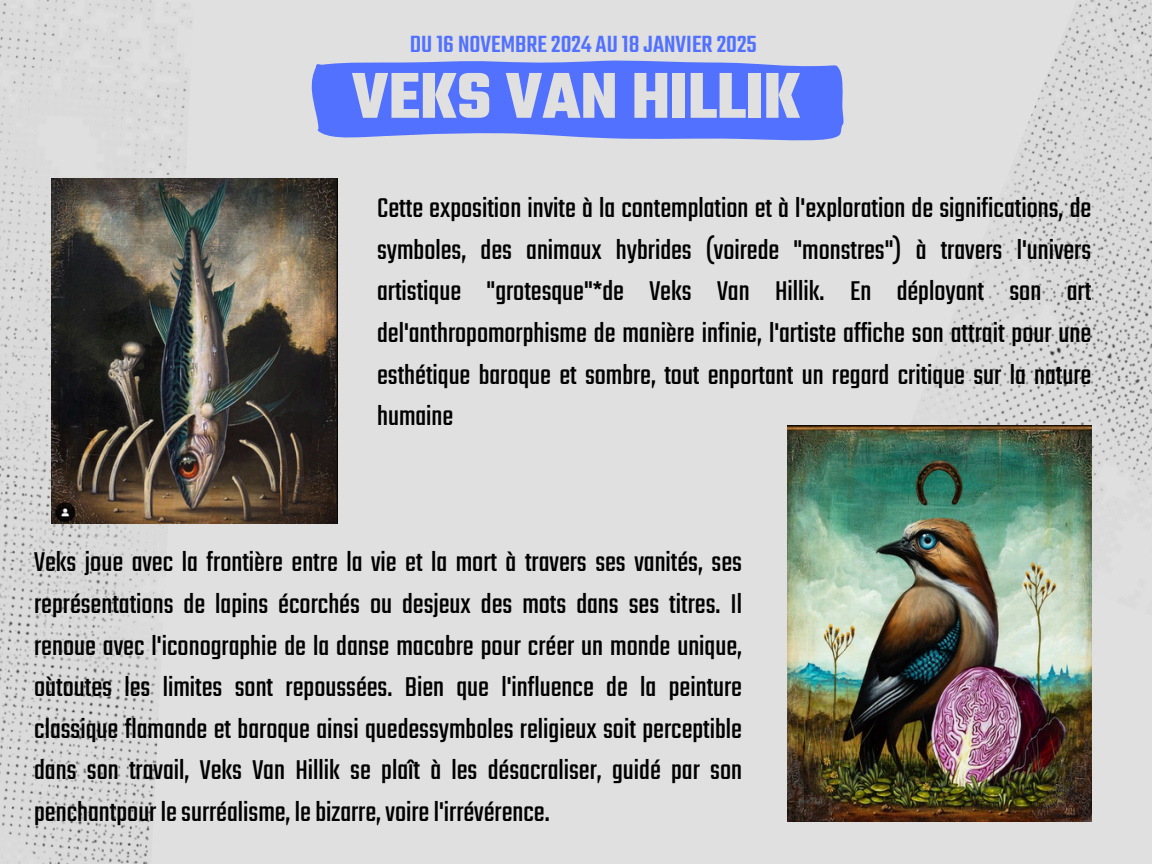
<style>
.page{position:relative;width:1152px;height:864px;background:#e0e0e0}
.page>*{position:absolute;margin:0;border:0;box-sizing:border-box;transform-origin:0 0}
.t1{font:700 69.9px "Teko";color:#e0e0e0}
.t2{font:30px/41.7px "Teko";color:#000;text-align:justify}
.t3{font:500 25.65px "Teko";color:#5271ff}
</style>
<div class="page">
<img style="left:0;top:0;width:192px;height:864px">
<img style="left:877px;top:0;width:275px;height:512px">
<svg style="left:311px;top:60px;width:533px;height:81px;background:#5f7bfc"></svg>
<img style="left:51px;top:178px;width:287px;height:346px">
<img style="left:788px;top:426px;width:304px;height:396px">
<p class="t3" style="left:410px;top:27px;width:349px">DU 16 NOVEMBRE 2024 AU 18 JANVIER 2025</p>
<h1 class="t1" style="left:351px;top:51px;width:451px">VEKS VAN HILLIK</h1>
<h2 class="t2" style="left:377px;top:189px;width:716px">Cette exposition invite à la contemplation et à l'exploration de significations, de symboles, des animaux hybrides (voirede "monstres") à travers l'univers artistique "grotesque"*de Veks Van Hillik. En déployant son art del'anthropomorphisme de manière infinie, l'artiste affiche son attrait pour une esthétique baroque et sombre, tout enportant un regard critique sur la nature humaine</h2>
<p class="t2" style="left:34px;top:543px;width:709px">Veks joue avec la frontière entre la vie et la mort à travers ses vanités, ses représentations de lapins écorchés ou desjeux des mots dans ses titres. Il renoue avec l'iconographie de la danse macabre pour créer un monde unique, oùtoutes les limites sont repoussées. Bien que l'influence de la peinture classique flamande et baroque ainsi quedessymboles religieux soit perceptible dans son travail, Veks Van Hillik se plaît à les désacraliser, guidé par son penchantpour lesurréalisme, lebizarre,voirel'irrévérence.</p>
</div>
